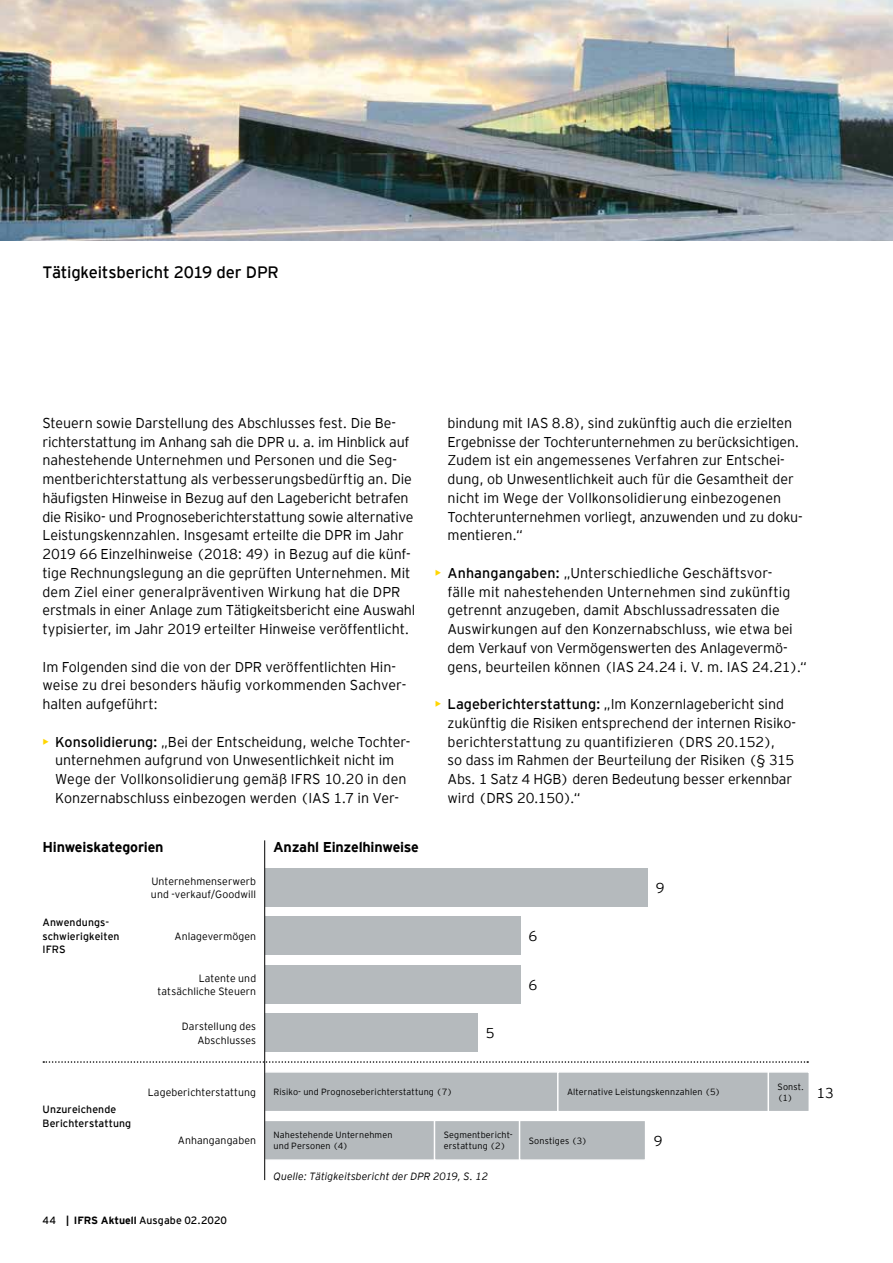
<style>
.page{position:relative;width:893px;height:1263px;background:#fff}
.page>*{position:absolute;margin:0;border:0;box-sizing:border-box;transform-origin:0 0}
.t1{font:16.5px "EY Interstate";letter-spacing:-.01em;color:#000}
.t2{font:300 14.25px/18.8px "EY Interstate";letter-spacing:-.005em;color:#000}
.t3{font:700 14.25px "EY Interstate";letter-spacing:-.015em;color:#000}
.t4{font:300 10.5px/13.5px "EY Interstate";letter-spacing:.01em;color:#000;text-align:right}
.t5{font:10.5px/13.5px "EY Interstate";letter-spacing:.01em;color:#000}
.t6{font:italic 300 10.5px "EY Interstate";letter-spacing:.005em;color:#000}
.t7{font:300 9px/11.2px "EY Interstate";letter-spacing:.015em;color:#000}
.s1{font-weight:400;color:#ffd600}
.s2{font-weight:400}
.s3{font-weight:700}
</style>
<div class="page">
<div style="left:265px;top:868px;width:383px;height:38px;background:#b5babd"></div>
<div style="left:265px;top:916px;width:255px;height:39px;background:#b5babd"></div>
<div style="left:265px;top:965px;width:255px;height:38px;background:#b5babd"></div>
<div style="left:265px;top:1013px;width:213px;height:39px;background:#b5babd"></div>
<svg style="left:265px;top:1070px;width:544px;height:43px"></svg>
<svg style="left:265px;top:1119px;width:380px;height:42px"></svg>
<svg style="left:43px;top:1061px;width:765px;height:2px"></svg>
<hr style="left:264px;top:840px;width:1px;height:340px;background:#000">
<img style="left:0;top:0;width:893px;height:240px">
<p class="t1" style="left:43px;top:263px;width:238px">Tätigkeitsbericht 2019 der DPR</p>
<p class="t2" style="left:43px;top:413px;width:374px">Steuern sowie Darstellung des Abschlusses fest. Die Be&shy;richterstattung im Anhang sah die DPR u. a. im Hinblick auf nahestehende Unternehmen und Personen und die Seg&shy;mentberichterstattung als verbesserungsbedürftig an. Die häufigsten Hinweise in Bezug auf den Lagebericht betrafen die Risiko- und Prognoseberichterstattung sowie alternative Leistungskennzahlen. Insgesamt erteilte die DPR im Jahr 2019 66 Einzelhinweise (2018: 49) in Bezug auf die künf&shy;tige Rechnungslegung an die geprüften Unternehmen. Mit dem Ziel einer generalpräventiven Wirkung hat die DPR erstmals in einer Anlage zum Tätigkeitsbericht eine Auswahl typisierter, im Jahr 2019 erteilter Hinweise veröffentlicht.</p>
<p class="t2" style="left:43px;top:657px;width:365px">Im Folgenden sind die von der DPR veröffentlichten Hin&shy;weise zu drei besonders häufig vorkommenden Sachver&shy;halten aufgeführt:</p>
<p class="t2" style="left:55px;top:732px;width:357px;text-indent:-13px"><span class="s1">•</span> <span class="s2">Konsolidierung:</span> „Bei der Entscheidung, welche Tochter&shy;unternehmen aufgrund von Unwesentlichkeit nicht im Wege der Vollkonsolidierung gemäß IFRS 10.20 in den Konzernabschluss einbezogen werden (IAS 1.7 in Ver-</p>
<p class="t2" style="left:448px;top:413px;width:357px">bindung mit IAS 8.8), sind zukünftig auch die erzielten Ergebnisse der Tochterunternehmen zu berücksichtigen.<br>Zudem ist ein angemessenes Verfahren zur Entschei&shy;dung, ob Unwesentlichkeit auch für die Gesamtheit der nicht im Wege der Vollkonsolidierung einbezogenen Tochterunternehmen vorliegt, anzuwenden und zu doku&shy;mentieren.“</p>
<p class="t2" style="left:448px;top:563px;width:361px;text-indent:-13px"><span class="s1">•</span> <span class="s2">Anhangangaben:</span> „Unterschiedliche Geschäftsvor-<br>fälle mit nahestehenden Unternehmen sind zukünftig getrennt anzugeben, damit Abschlussadressaten die Auswirkungen auf den Konzernabschluss, wie etwa bei dem Verkauf von Vermögenswerten des Anlagevermö&shy;gens, beurteilen können (IAS 24.24 i. V. m. IAS 24.21).“</p>
<p class="t2" style="left:448px;top:695px;width:350px;text-indent:-13px"><span class="s1">•</span> <span class="s2">Lageberichterstattung:</span> „Im Konzernlagebericht sind zukünftig die Risiken entsprechend der internen Risiko&shy;berichterstattung zu quantifizieren (DRS 20.152),<br>so dass im Rahmen der Beurteilung der Risiken (§ 315<br>Abs. 1 Satz 4 HGB) deren Bedeutung besser erkennbar wird (DRS 20.150).“</p>
<p class="t3" style="left:43px;top:839px;width:123px">Hinweiskategorien</p>
<p class="t3" style="left:273px;top:839px;width:147px">Anzahl Einzelhinweise</p>
<p class="t4" style="left:151px;top:874px;width:107px;text-align:left">Unternehmenserwerb und -verkauf/Goodwill</p>
<p class="t2" style="left:656px;top:878px;width:10px">9</p>
<p class="t5" style="left:43px;top:916px;width:79px">Anwendungs&shy;schwierigkeiten<br>IFRS</p>
<p class="t2" style="left:528px;top:927px;width:10px">6</p>
<p class="t2" style="left:528px;top:975px;width:10px">6</p>
<p class="t4" style="left:174px;top:929px;width:83px">Anlagevermögen</p>
<p class="t4" style="left:158px;top:971px;width:100px">Latente und tatsächliche Steuern</p>
<p class="t4" style="left:182px;top:1020px;width:76px">Darstellung des<br>Abschlusses</p>
<p class="t2" style="left:486px;top:1024px;width:10px">5</p>
<p class="t5" style="left:43px;top:1103px;width:90px">Unzureichende<br>Berichterstattung</p>
<p class="t4" style="left:148px;top:1085px;width:110px">Lageberichterstattung</p>
<p class="t4" style="left:178px;top:1134px;width:80px">Anhangangaben</p>
<p class="t5" style="left:43px;top:1213px;width:186px">44 <span class="s3">| IFRS Aktuell</span> Ausgabe 02.2020</p>
<p class="t7" style="left:274px;top:1086px;width:181px">Risiko- und Prognoseberichterstattung (7)</p>
<p class="t7" style="left:567px;top:1086px;width:155px">Alternative Leistungskennzahlen (5)</p>
<p class="t7" style="left:777px;top:1081px;width:28px">Sonst. (1)</p>
<p class="t7" style="left:274px;top:1129px;width:120px">Nahestehende Unternehmen und Personen (4)</p>
<p class="t7" style="left:444px;top:1129px;width:70px">Segmentbericht&shy;erstattung (2)</p>
<p class="t7" style="left:529px;top:1135px;width:60px">Sonstiges (3)</p>
<p class="t6" style="left:274px;top:1170px;width:216px">Quelle: Tätigkeitsbericht der DPR 2019, S. 12</p>
<p class="t2" style="left:654px;top:1131px;width:10px">9</p>
<p class="t2" style="left:816px;top:1083px;width:19px">13</p>
</div>
